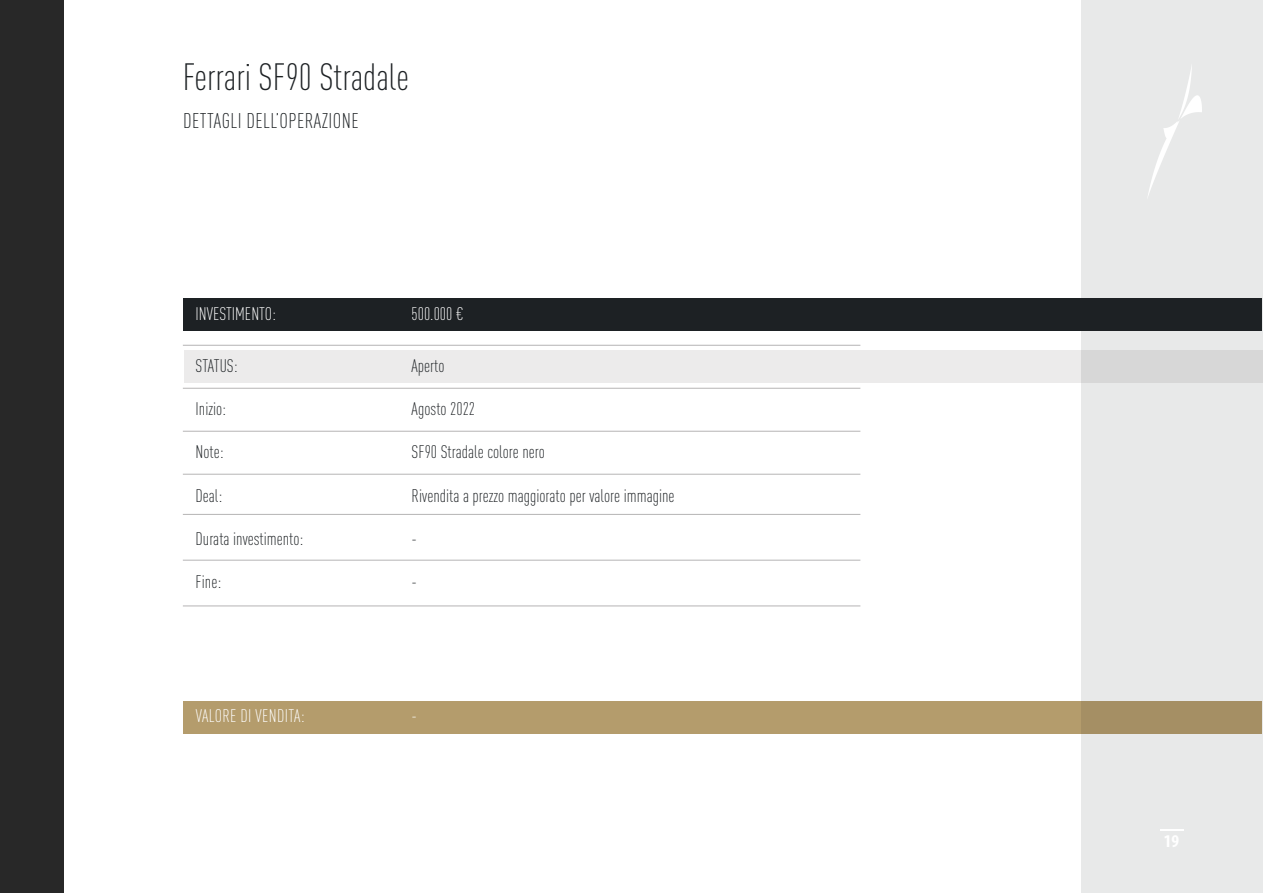
<style>
.page{position:relative;width:1263px;height:893px;background:#fff}
.page>*{position:absolute;margin:0;border:0;box-sizing:border-box;transform-origin:0 0}
.t1{font:300 condensed 37.5px "DIN Pro";color:#1d2124}
.t2{font:300 condensed 21px "DIN Pro";letter-spacing:.02em;color:#1d2124}
.t3{font:300 condensed 18px "DIN Pro";color:#1d2124}
.t4{font:300 condensed 18px "DIN Pro";color:#fff}
.t5{font:300 condensed 18px "DIN Pro";letter-spacing:.02em;color:#fff}
.t6{font:700 condensed 18px "Myriad Pro";color:#fff}
</style>
<div class="page">
<div style="left:0;top:0;width:64px;height:893px;background:#282828"></div>
<div style="left:183px;top:299px;width:1079px;height:32px;background:#1d2124"></div>
<hr style="left:183px;top:345px;width:677px;height:1px;background:#231f20">
<hr style="left:183px;top:388px;width:677px;height:1px;background:#231f20">
<hr style="left:183px;top:431px;width:677px;height:1px;background:#231f20">
<hr style="left:183px;top:474px;width:677px;height:1px;background:#231f20">
<hr style="left:183px;top:514px;width:677px;height:1px;background:#231f20">
<hr style="left:183px;top:560px;width:677px;height:1px;background:#231f20">
<hr style="left:183px;top:606px;width:677px;height:1px;background:#231f20">
<div style="left:184px;top:350px;width:1079px;height:33px;background:#ecebeb"></div>
<div style="left:183px;top:701px;width:1079px;height:32px;background:#b49c6c"></div>
<svg style="left:1081px;top:0;width:182px;height:893px;background:#dcdddb"></svg>
<hr style="left:1160px;top:829px;width:23px;height:2px;background:#fff">
<img style="left:1147px;top:64px;width:54px;height:135px">
<p class="t1" style="left:183px;top:51px;width:228px">Ferrari SF90 Stradale</p>
<p class="t2" style="left:183px;top:105px;width:177px">DETTAGLI DELL’OPERAZIONE</p>
<p class="t4" style="left:196px;top:301px;width:82px">INVESTIMENTO:</p>
<p class="t4" style="left:412px;top:301px;width:54px">500.000 €</p>
<p class="t3" style="left:196px;top:353px;width:43px">STATUS:</p>
<p class="t3" style="left:412px;top:353px;width:34px">Aperto</p>
<p class="t3" style="left:196px;top:396px;width:32px">Inizio:</p>
<p class="t3" style="left:412px;top:396px;width:65px">Agosto 2022</p>
<p class="t3" style="left:196px;top:439px;width:30px">Note:</p>
<p class="t3" style="left:412px;top:439px;width:135px">SF90 Stradale colore nero</p>
<p class="t3" style="left:196px;top:483px;width:28px">Deal:</p>
<p class="t3" style="left:412px;top:483px;width:264px">Rivendita a prezzo maggiorato per valore immagine</p>
<p class="t3" style="left:196px;top:526px;width:109px">Durata investimento:</p>
<p class="t3" style="left:412px;top:526px;width:7px">-</p>
<p class="t3" style="left:196px;top:569px;width:27px">Fine:</p>
<p class="t3" style="left:412px;top:569px;width:7px">-</p>
<p class="t5" style="left:196px;top:703px;width:110px">VALORE DI VENDITA:</p>
<p class="t4" style="left:412px;top:703px;width:7px">-</p>
<p class="t6" style="left:1164px;top:830px;width:17px">19</p>
</div>
